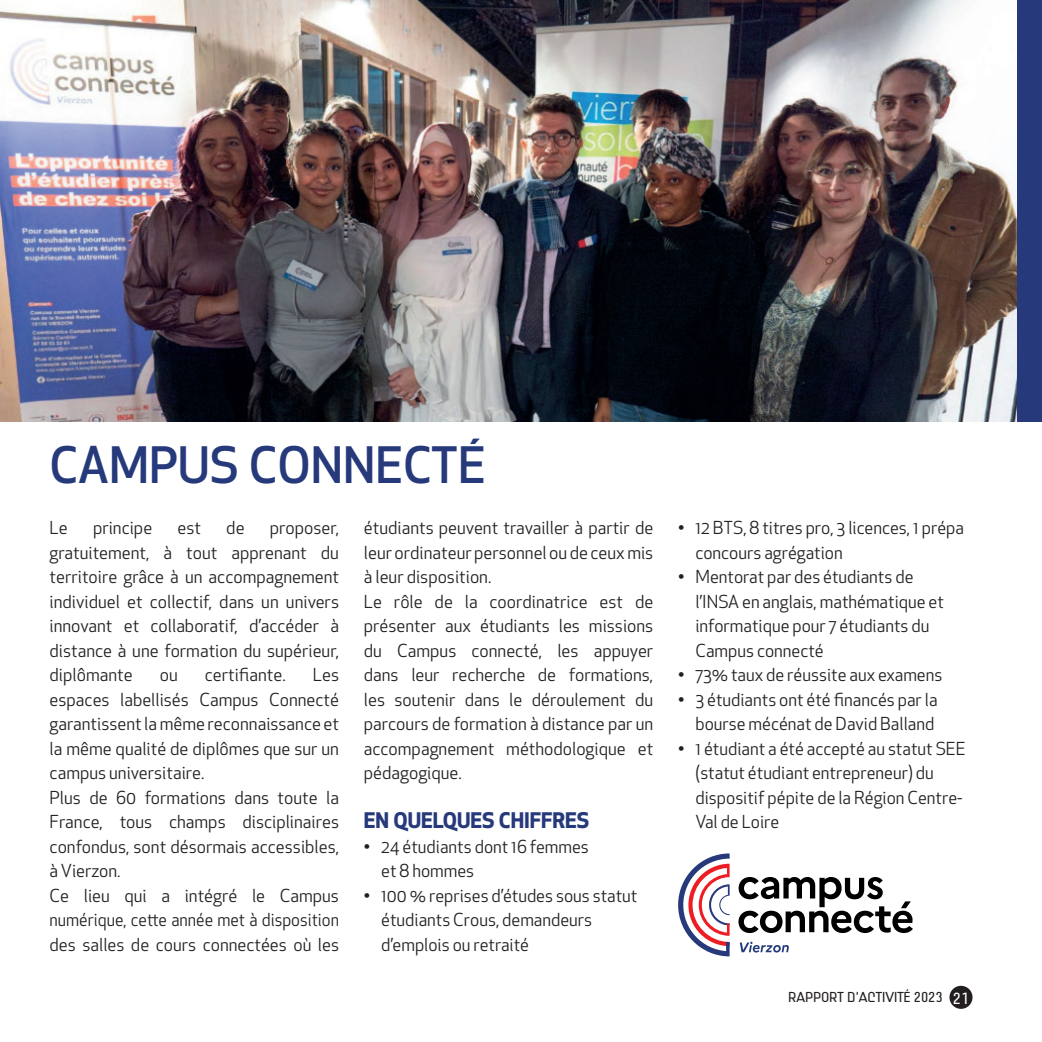
<style>
.page{position:relative;width:1042px;height:1042px;background:#fff}
.page>*{position:absolute;margin:0;border:0;box-sizing:border-box;transform-origin:0 0}
.t1{font:500 49px "Apex New";color:#26397b}
.t2{font:700 21px "Apex New";color:#26397b}
.t3{font:17.5px/24.5px "Apex New";color:#231f20}
.t4{font:15.75px "Lindau";color:#fff}
.t5{font:14px "Lindau";color:#231f20}
</style>
<div class="page">
<img style="left:0;top:0;width:1017px;height:422px">
<div style="left:949px;top:986px;width:23px;height:23px;background:#231f20;border-radius:50%"></div>
<div style="left:1017px;top:0;width:25px;height:422px;background:#26397b"></div>
<svg style="left:738px;top:877px;width:175px;height:56px"></svg>
<svg style="left:740px;top:941px;width:49px;height:11px"></svg>
<svg style="left:678px;top:853px;width:51px;height:103px"></svg>
<h1 class="t1" style="left:50px;top:433px;width:438px">CAMPUS CONNECTÉ</h1>
<p class="t3" style="left:50px;top:515px;width:20px">Le</p>
<p class="t3" style="left:93px;top:515px;width:61px">principe</p>
<p class="t3" style="left:177px;top:515px;width:25px">est</p>
<p class="t3" style="left:226px;top:515px;width:20px">de</p>
<p class="t3" style="left:50px;top:515px;width:291px;text-align:justify;text-indent:220px">proposer, gratuitement, à tout apprenant du territoire grâce à un accompagnement individuel et collectif, dans un univers innovant et collaboratif, d’accéder à distance à une formation du supérieur, diplômante</p>
<p class="t3" style="left:160px;top:662px;width:20px">ou</p>
<p class="t3" style="left:205px;top:662px;width:82px">certifiante.</p>
<p class="t3" style="left:50px;top:662px;width:291px;text-indent:263px">Les espaces labellisés Campus Connecté garantissent la même reconnaissance et la même qualité de diplômes que sur un campus universitaire.<br>Plus de 60 formations dans toute la<br>France, tous champs disciplinaires confondus, sont désormais accessibles, à Vierzon.<br>Ce lieu qui a intégré le Campus numérique, cette année met à disposition des salles de cours connectées où les</p>
<p class="t3" style="left:364px;top:515px;width:291px">étudiants peuvent travailler à partir de leur ordinateur personnel ou de ceux mis à leur disposition.<br>Le rôle de la coordinatrice est de présenter aux étudiants les missions du Campus connecté, les appuyer dans leur recherche de formations, les soutenir dans le déroulement du parcours de formation à distance par un accompagnement méthodologique et pédagogique.</p>
<p class="t2" style="left:364px;top:805px;width:227px">EN QUELQUES CHIFFRES</p>
<p class="t3" style="left:381px;top:834px;width:209px;text-indent:-17px">• 24 étudiants dont 16 femmes et 8 hommes</p>
<p class="t3" style="left:381px;top:883px;width:258px;text-indent:-17px">• 100 % reprises d’études sous statut étudiants Crous, demandeurs d’emplois ou retraité</p>
<p class="t3" style="left:695px;top:515px;width:270px;text-indent:-17px">• 12 BTS, 8 titres pro, 3 licences, 1 prépa concours agrégation</p>
<p class="t3" style="left:695px;top:564px;width:250px;text-indent:-17px">• Mentorat par des étudiants de l’INSA en anglais, mathématique et informatique pour 7 étudiants du<br>Campus connecté</p>
<p class="t3" style="left:678px;top:662px;width:266px">• 73% taux de réussite aux examens</p>
<p class="t3" style="left:678px;top:687px;width:261px;text-align:right">• 3 étudiants ont été financés par la bourse mécénat de David Balland</p>
<p class="t3" style="left:695px;top:736px;width:272px;text-indent:-17px">• 1 étudiant a été accepté au statut SEE (statut étudiant entrepreneur) du dispositif pépite de la Région Centre-<br>Val de Loire</p>
<p class="t5" style="left:788px;top:989px;width:156px">RAPPORT D’ACTIVITÉ 2023</p>
<p class="t4" style="left:953px;top:989px;width:18px">21</p>
</div>
